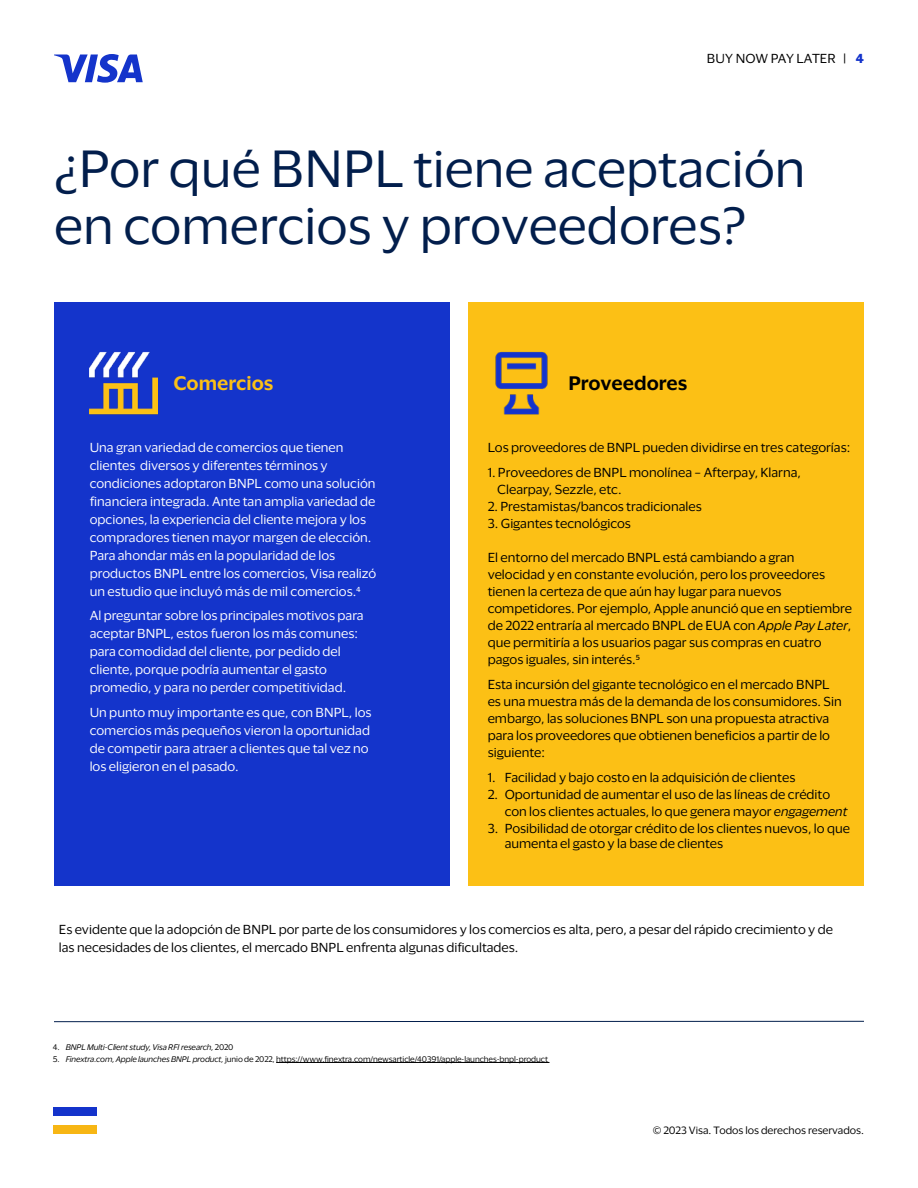
<style>
.page{position:relative;width:918px;height:1188px;background:#fff}
.page>*{position:absolute;margin:0;border:0;box-sizing:border-box;transform-origin:0 0}
.t1{font:48px/57.6px "Visa Dialect";color:#021e4c}
.t2{font:600 18px "Visa Dialect";color:#000}
.t3{font:600 18px "Visa Dialect";color:#fcc015}
.t4{font:12px/17px "Visa Dialect";color:#000}
.t5{font:12px/18px "Visa Dialect";color:#fff}
.t6{font:9.75px "Visa Dialect";color:#000}
.t7{font:7.5px "Visa Dialect";letter-spacing:-.01em;color:#000}
.t8{font:italic 7.5px "Visa Dialect";letter-spacing:-.01em;color:#000}
.s1{font-weight:700;color:#1434cb}
.s2{font-style:italic}
.s3{font-style:normal}
</style>
<div class="page">
<div style="left:468px;top:302px;width:396px;height:584px;background:#fcc015"></div>
<div style="left:54px;top:302px;width:396px;height:584px;background:#1434cb"></div>
<img style="left:90px;top:351px;width:67px;height:64px">
<img style="left:495px;top:351px;width:53px;height:64px">
<hr style="left:276px;top:1062px;width:273px;height:1px;background:#000">
<hr style="left:54px;top:1021px;width:810px;height:1px;background:#021e4c">
<div style="left:53px;top:1107px;width:43px;height:9px;background:#1433cb"></div>
<div style="left:53px;top:1125px;width:43px;height:9px;background:#f7b614"></div>
<svg style="left:54px;top:54px;width:89px;height:29px"></svg>
<p class="t4" style="left:707px;top:50px;width:159px">BUY NOW PAY LATER | <span class="s1">4</span></p>
<h1 class="t1" style="left:54px;top:136px;width:753px">¿Por qué BNPL tiene aceptación en comercios y proveedores?</h1>
<h2 class="t3" style="left:173px;top:369px;width:101px">Comercios</h2>
<h2 class="t2" style="left:568px;top:369px;width:121px">Proveedores</h2>
<p class="t5" style="left:90px;top:437px;width:288px">Una gran variedad de comercios que tienen clientes diversos y diferentes términos y condiciones adoptaron BNPL como una solución financiera integrada. Ante tan amplia variedad de opciones, la experiencia del cliente mejora y los compradores tienen mayor margen de elección.<br>Para ahondar más en la popularidad de los productos BNPL entre los comercios, Visa realizó un estudio que incluyó más de mil comercios.4</p>
<p class="t5" style="left:90px;top:606px;width:276px">Al preguntar sobre los principales motivos para aceptar BNPL, estos fueron los más comunes: para comodidad del cliente, por pedido del cliente, porque podría aumentar el gasto promedio, y para no perder competitividad.</p>
<p class="t5" style="left:90px;top:702px;width:283px">Un punto muy importante es que, con BNPL, los comercios más pequeños vieron la oportunidad de competir para atraer a clientes que tal vez no los eligieron en el pasado.</p>
<p class="t4" style="left:488px;top:438px;width:364px">Los proveedores de BNPL pueden dividirse en tres categorías:</p>
<p class="t4" style="left:497px;top:463px;width:305px;text-indent:-10px">1. Proveedores de BNPL monolínea – Afterpay, Klarna,<br>Clearpay, Sezzle, etc.</p>
<p class="t4" style="left:488px;top:497px;width:216px">2. Prestamistas/bancos tradicionales</p>
<p class="t4" style="left:488px;top:514px;width:145px">3. Gigantes tecnológicos</p>
<p class="t4" style="left:488px;top:548px;width:366px">El entorno del mercado BNPL está cambiando a gran velocidad y en constante evolución, pero los proveedores tienen la certeza de que aún hay lugar para nuevos competidores. Por ejemplo, Apple anunció que en septiembre de 2022 entraría al mercado BNPL de EUA con <span class="s2">Apple Pay Later</span>, que permitiría a los usuarios pagar sus compras en cuatro pagos iguales, sin interés.5</p>
<p class="t4" style="left:488px;top:675px;width:356px">Esta incursión del gigante tecnológico en el mercado BNPL es una muestra más de la demanda de los consumidores. Sin embargo, las soluciones BNPL son una propuesta atractiva para los proveedores que obtienen beneficios a partir de lo siguiente:</p>
<p class="t4" style="left:488px;top:769px;width:309px">1. Facilidad y bajo costo en la adquisición de clientes</p>
<p class="t4" style="left:505px;top:786px;width:344px;text-indent:-17px">2. Oportunidad de aumentar el uso de las líneas de crédito con los clientes actuales, lo que genera mayor <span class="s2">engagement</span></p>
<p class="t4" style="left:505px;top:820px;width:347px;line-height:14.9px;text-indent:-17px">3. Posibilidad de otorgar crédito de los clientes nuevos, lo que aumenta el gasto y la base de clientes</p>
<p class="t4" style="left:59px;top:919px;width:776px;line-height:18px">Es evidente que la adopción de BNPL por parte de los consumidores y los comercios es alta, pero, a pesar del rápido crecimiento y de las necesidades de los clientes, el mercado BNPL enfrenta algunas dificultades.</p>
<p class="t8" style="left:53px;top:1041px;width:182px"><span class="s3">4.</span> BNPL Multi-Client study, Visa RFI research, <span class="s3">2020</span></p>
<p class="t7" style="left:53px;top:1053px;width:497px">5. <span class="s2">Finextra.com, Apple launches BNPL product,</span> junio de 2022, https://www.finextra.com/newsarticle/40391/apple-launches-bnpl-product</p>
<p class="t6" style="left:653px;top:1123px;width:213px">© 2023 Visa. Todos los derechos reservados.</p>
</div>
